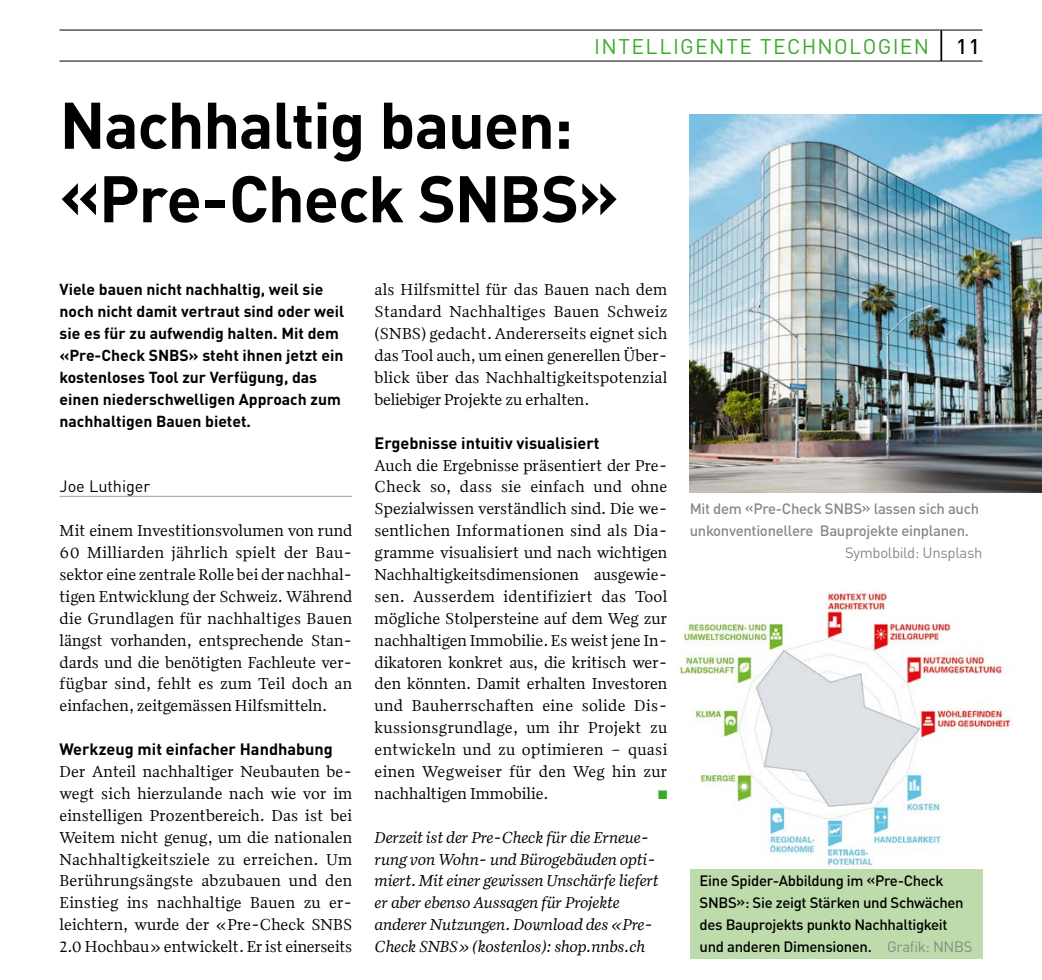
<style>
.page{position:relative;width:1042px;height:980px;background:#fff}
.page>*{position:absolute;margin:0;border:0;box-sizing:border-box;transform-origin:0 0}
.t1{font:700 64.75px/73.5px "DIN Pro";letter-spacing:-.02em;color:#000}
.t2{font:21px "DIN Pro";letter-spacing:.065em;color:#3aa92b}
.t3{font:500 21px "DIN Pro";color:#000}
.t4{font:16.28px/21.9px "Quiosco One LF";color:#000;text-align:justify}
.t5{font:italic 16.28px/21.9px "Quiosco One LF";letter-spacing:-.01em;color:#000}
.t6{font:700 16.28px "DIN Pro";color:#000}
.t7{font:16.28px "DIN Pro";color:#000}
.t8{font:700 15.75px/21.9px "DIN Pro";color:#000}
.t9{font:500 14.88px/21.9px "DIN Pro";letter-spacing:-.02em;color:#000}
.t10{font:500 14.88px/21.9px "DIN Pro";letter-spacing:-.02em;color:#878988}
.t11{font:14.88px "DIN Pro";letter-spacing:-.02em;color:#878988}
.t12{font:12.25px "Zapf Dingbats";color:#3aa92b}
.s1{font-weight:400;color:#878988}
</style>
<div class="page">
<hr style="left:940px;top:30px;width:2px;height:31px;background:#000">
<hr style="left:60px;top:30px;width:922px;height:1px;background:#000">
<hr style="left:60px;top:61px;width:922px;height:1px;background:#000">
<hr style="left:60px;top:496px;width:292px;height:1px;background:#9d9e9e">
<img style="left:690px;top:115px;width:352px;height:377px">
<div style="left:690px;top:864px;width:292px;height:94px;background:#bedcab"></div>
<img style="left:679px;top:591px;width:334px;height:277px">
<p class="t2" style="left:594px;top:29px;width:336px">INTELLIGENTE TECHNOLOGIEN</p>
<h1 class="t1" style="left:60px;top:81px;width:561px">Nachhaltig bauen: «Pre-Check SNBS»</h1>
<p class="t3" style="left:956px;top:29px;width:25px">11</p>
<p class="t8" style="left:60px;top:277px;width:286px">Viele bauen nicht nachhaltig, weil sie noch nicht damit vertraut sind oder weil sie es für zu aufwendig halten. Mit dem «Pre-Check SNBS» steht ihnen jetzt ein kostenloses Tool zur Verfügung, das einen niederschwelligen Approach zum nachhaltigen Bauen bietet.</p>
<p class="t7" style="left:60px;top:473px;width:92px">Joe Luthiger</p>
<p class="t4" style="left:60px;top:519px;width:294px">Mit einem Investitionsvolumen von rund 60 Milliarden jährlich spielt der Bau&shy;sektor eine zentrale Rolle bei der nachhal&shy;tigen Entwicklung der Schweiz. Während die Grundlagen für nachhaltiges Bauen längst vorhanden, entsprechende Stan&shy;dards und die benötigten Fachleute ver&shy;fügbar sind, fehlt es zum Teil doch an einfachen, zeitgemässen Hilfsmitteln.</p>
<p class="t6" style="left:60px;top:735px;width:275px">Werkzeug mit einfacher Handhabung</p>
<p class="t4" style="left:60px;top:760px;width:294px">Der Anteil nachhaltiger Neubauten be&shy;wegt sich hierzulande nach wie vor im einstelligen Prozentbereich. Das ist bei Weitem nicht genug, um die nationalen Nachhaltigkeitsziele zu erreichen. Um Berührungsängste abzubauen und den Einstieg ins nachhaltige Bauen zu er&shy;leichtern, wurde der «Pre- Check SNBS 2.0 Hochbau» entwickelt. Er ist einerseits</p>
<p class="t4" style="left:375px;top:278px;width:294px">als Hilfsmittel für das Bauen nach dem Standard Nachhaltiges Bauen Schweiz (SNBS) gedacht. Andererseits eignet sich das Tool auch, um einen generellen Über&shy;blick über das Nachhaltigkeitspotenzial beliebiger Projekte zu erhalten.</p>
<p class="t6" style="left:375px;top:429px;width:227px">Ergebnisse intuitiv visualisiert</p>
<p class="t4" style="left:375px;top:453px;width:294px;text-align:left">Auch die Ergebnisse präsentiert der Pre-Check so, dass sie einfach und ohne Spezialwissen verständlich sind. Die we&shy;sentlichen Informationen sind als Dia&shy;gramme visualisiert und nach wichtigen Nachhaltigkeitsdimensionen ausgewie&shy;sen. Ausserdem identifiziert das Tool mögliche Stolpersteine auf dem Weg zur nachhaltigen Immobilie. Es weist jene In&shy;dikatoren konkret aus, die kritisch wer&shy;den könnten. Damit erhalten Investoren und Bauherrschaften eine solide Dis&shy;kussionsgrundlage, um ihr Projekt zu entwickeln und zu optimieren – quasi einen Wegweiser für den Weg hin zur nachhaltigen Immobilie.</p>
<p class="t12" style="left:658px;top:788px;width:11px">■</p>
<p class="t5" style="left:375px;top:825px;width:286px">Derzeit ist der Pre-Check für die Erneue&shy;rung von Wohn- und Bürogebäuden opti&shy;miert. Mit einer gewissen Unschärfe liefert er aber ebenso Aussagen für Projekte anderer Nutzungen. Download des «Pre-Check SNBS» (kostenlos): shop.nnbs.ch</p>
<p class="t10" style="left:690px;top:496px;width:291px">Mit dem «Pre-Check SNBS» lassen sich auch unkonventionellere Bauprojekte einplanen.</p>
<p class="t11" style="left:845px;top:541px;width:139px">Symbolbild: Unsplash</p>
<p class="t9" style="left:699px;top:868px;width:274px">Eine Spider-Abbildung im «Pre-Check SNBS»: Sie zeigt Stärken und Schwächen des Bauprojekts punkto Nachhaltigkeit und anderen Dimensionen. <span class="s1">Grafik: NNBS</span></p>
</div>
